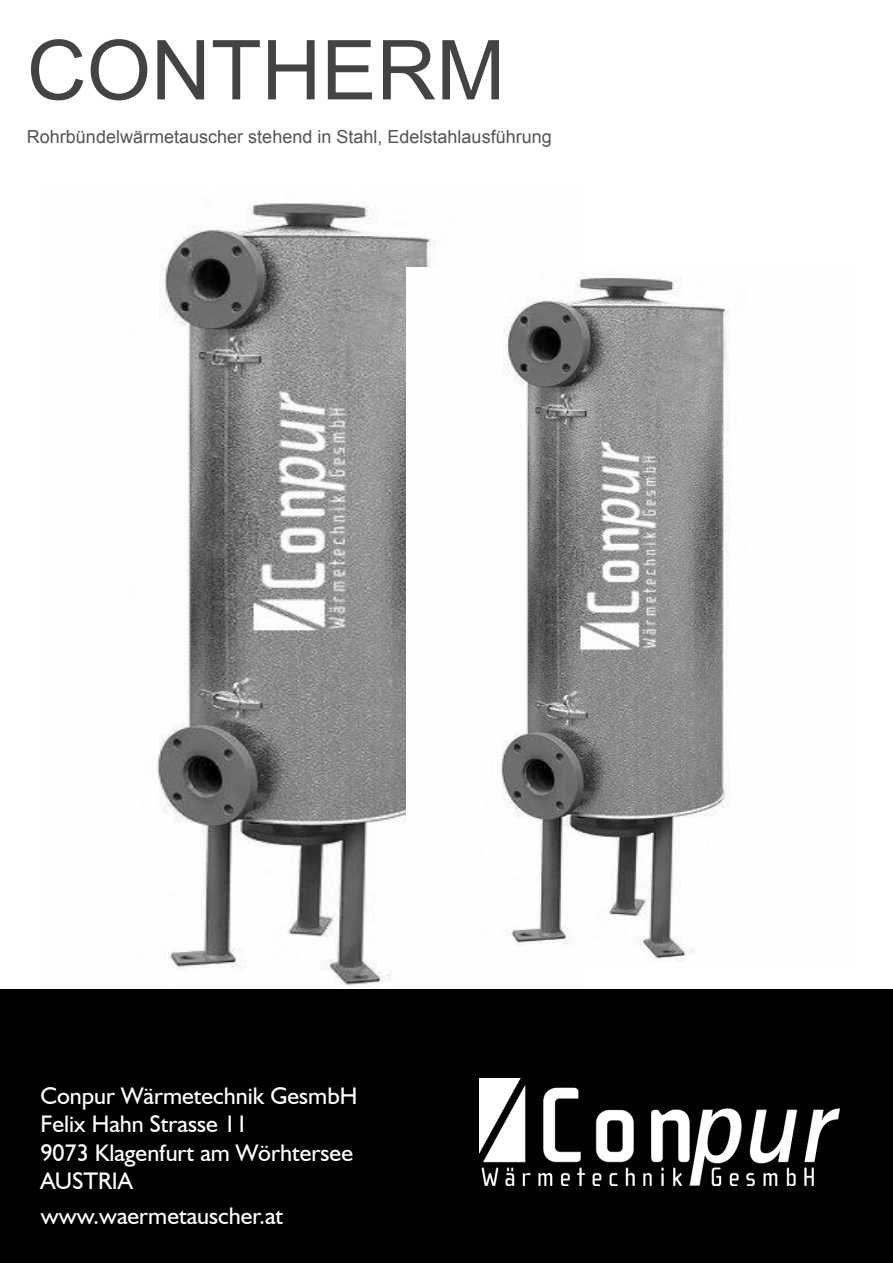
<style>
.page{position:relative;width:893px;height:1263px;background:#fff}
.page>*{position:absolute;margin:0;border:0;box-sizing:border-box;transform-origin:0 0}
.t1{font:82.8px "Arial";color:#434343}
.t2{font:24px/28.7px "Humanist 521 BT";color:#fff}
.t3{font:18px "Arial";color:#535353}
</style>
<div class="page">
<div style="left:0;top:989px;width:893px;height:274px;background:#000"></div>
<img style="left:479px;top:1079px;width:361px;height:106px">
<img style="left:157px;top:203px;width:279px;height:786px">
<img style="left:406px;top:268px;width:325px;height:694px">
<h1 class="t1" style="left:27px;top:39px;width:480px">CONTHERM</h1>
<p class="t3" style="left:27px;top:130px;width:526px">Rohrbündelwärmetauscher stehend in Stahl, Edelstahlausführung</p>
<p class="t2" style="left:40px;top:1083px;width:318px">Conpur Wärmetechnik GesmbH<br>Felix Hahn Strasse 11<br>9073 Klagenfurt am Wörhtersee<br>AUSTRIA</p>
<p class="t2" style="left:41px;top:1203px;width:244px">www.waermetauscher.at</p>
</div>
